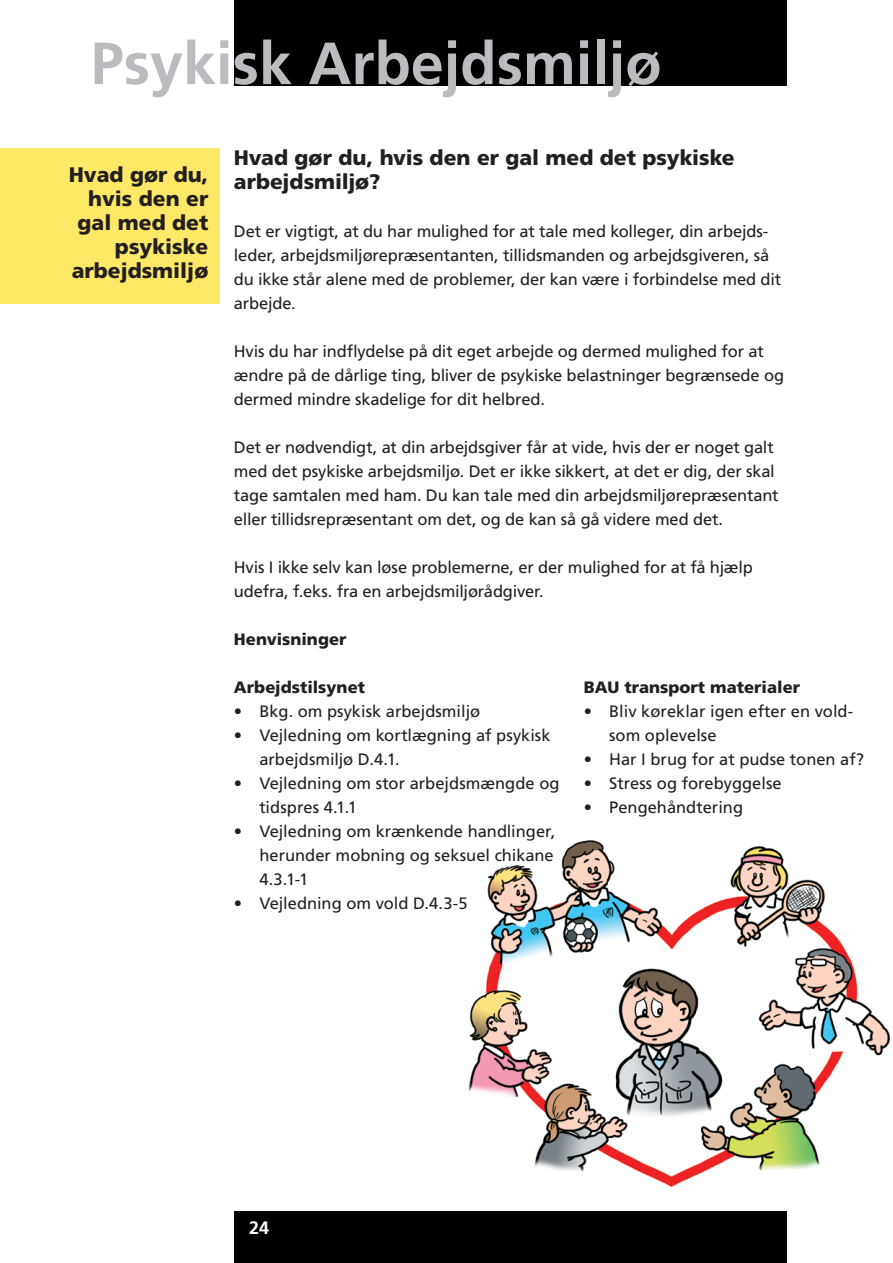
<style>
.page{position:relative;width:893px;height:1263px;background:#fff}
.page>*{position:absolute;margin:0;border:0;box-sizing:border-box;transform-origin:0 0}
.t1{font:700 59.4px "Frutiger LT Std";color:#bcbbbf}
.t2{font:900 21px "Frutiger LT Std";color:#231f20}
.t3{font:700 18px "Frutiger LT Std";color:#fff}
.t4{font:16.5px/24px "Frutiger LT Std";letter-spacing:-.005em;color:#231f20}
.t5{font:900 16.5px "Frutiger LT Std";color:#231f20}
</style>
<div class="page">
<img style="left:468px;top:840px;width:422px;height:347px">
<div style="left:234px;top:1212px;width:553px;height:51px;background:#000001"></div>
<div style="left:234px;top:0;width:553px;height:85px;background:#000001"></div>
<div style="left:0;top:149px;width:220px;height:155px;background:#ffe866"></div>
<p class="t1" style="left:91px;top:29px;width:573px">Psykisk Arbejdsmiljø</p>
<p class="t2" style="left:69px;top:162px;width:141px">Hvad gør du,</p>
<p class="t2" style="left:88px;top:186px;width:122px">hvis den er</p>
<p class="t2" style="left:78px;top:210px;width:132px">gal med det</p>
<p class="t2" style="left:115px;top:234px;width:95px">psykiske</p>
<p class="t2" style="left:72px;top:258px;width:138px">arbejdsmiljø</p>
<p class="t2" style="left:234px;top:145px;width:502px">Hvad gør du, hvis den er gal med det psykiske</p>
<p class="t2" style="left:234px;top:169px;width:148px">arbejdsmiljø?</p>
<p class="t4" style="left:234px;top:219px;width:549px">Det er vigtigt, at du har mulighed for at tale med kolleger, din arbejds&shy;leder, arbejdsmiljørepræsentanten, tillidsmanden og arbejdsgiveren, så du ikke står alene med de problemer, der kan være i forbindelse med dit arbejde.</p>
<p class="t4" style="left:234px;top:339px;width:552px">Hvis du har indflydelse på dit eget arbejde og dermed mulighed for at ændre på de dårlige ting, bliver de psykiske belastninger begrænsede og dermed mindre skadelige for dit helbred.</p>
<p class="t4" style="left:234px;top:435px;width:546px">Det er nødvendigt, at din arbejdsgiver får at vide, hvis der er noget galt med det psykiske arbejdsmiljø. Det er ikke sikkert, at det er dig, der skal tage samtalen med ham. Du kan tale med din arbejdsmiljørepræsentant eller tillidsrepræsentant om det, og de kan så gå videre med det.</p>
<p class="t4" style="left:234px;top:555px;width:520px">Hvis I ikke selv kan løse problemerne, er der mulighed for at få hjælp udefra, f.eks. fra en arbejdsmiljørådgiver.</p>
<p class="t5" style="left:234px;top:629px;width:114px">Henvisninger</p>
<p class="t5" style="left:234px;top:677px;width:133px">Arbejdstilsynet</p>
<p class="t4" style="left:234px;top:699px;width:248px">• Bkg. om psykisk arbejdsmiljø</p>
<p class="t4" style="left:234px;top:723px;width:318px">• Vejledning om kortlægning af psykisk</p>
<p class="t4" style="left:259px;top:747px;width:142px">arbejdsmiljø D.4.1.</p>
<p class="t4" style="left:259px;top:771px;width:302px;text-indent:-26px">• Vejledning om stor arbejdsmængde og tidspres 4.1.1</p>
<p class="t4" style="left:259px;top:819px;width:297px;text-align:justify;text-indent:-26px">• Vejledning om krænkende handlinger, herunder mobning og seksuel chikane 4.3.1-1</p>
<p class="t4" style="left:234px;top:891px;width:235px">• Vejledning om vold D.4.3-5</p>
<p class="t5" style="left:584px;top:677px;width:218px">BAU transport materialer</p>
<p class="t4" style="left:609px;top:699px;width:245px;text-indent:-26px">• Bliv køreklar igen efter en vold&shy;som oplevelse</p>
<p class="t4" style="left:584px;top:747px;width:282px">• Har I brug for at pudse tonen af?</p>
<p class="t4" style="left:584px;top:771px;width:199px">• Stress og forebyggelse</p>
<p class="t4" style="left:584px;top:795px;width:161px">• Pengehåndtering</p>
<p class="t3" style="left:249px;top:1217px;width:22px">24</p>
</div>
